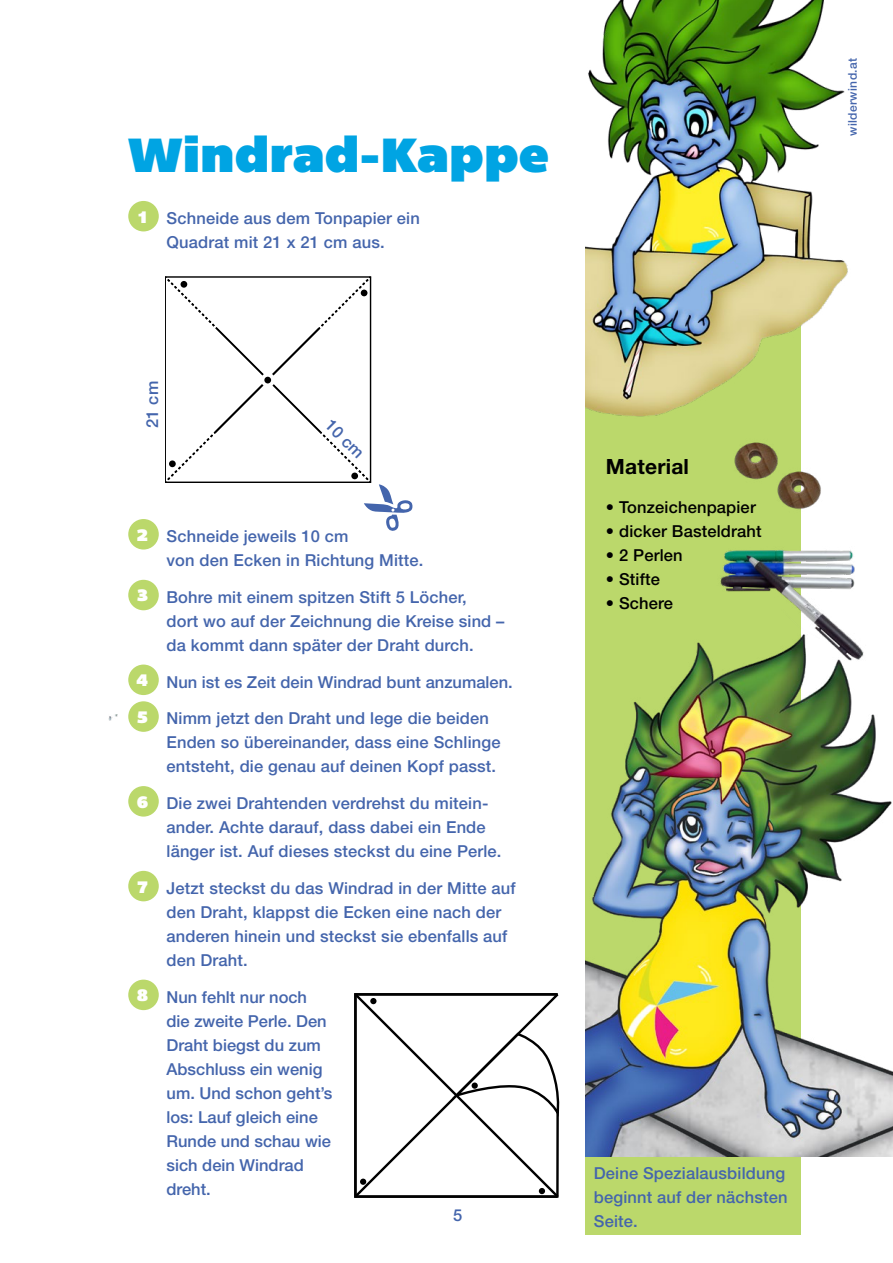
<style>
.page{position:relative;width:893px;height:1263px;background:#fff}
.page>*{position:absolute;margin:0;border:0;box-sizing:border-box;transform-origin:0 0}
.t1{font:49.35px "Bemio";color:#00a4e3}
.t2{font:700 21px "Helvetica Neue LT Pro";letter-spacing:.01em;color:#000}
.t3{font:500 16.5px/24px "Helvetica Neue LT Pro";letter-spacing:.01em;color:#4465ac}
.t4{font:500 16.5px "Helvetica Neue LT Pro";letter-spacing:.01em;color:#000}
.t5{font:500 12px "Helvetica Neue LT Pro";letter-spacing:.03em;color:#4465ac}
.s1{font-family:"Bemio";font-weight:400;font-size:17.1px;color:#fff}
</style>
<div class="page">
<div style="left:585px;top:281px;width:215px;height:954px;background:#bbd86b"></div>
<svg style="left:108px;top:714px;width:10px;height:6px"></svg>
<img style="left:585px;top:0;width:263px;height:428px">
<div style="left:128px;top:201px;width:31px;height:30px;background:#bbd86b;border-radius:50%"></div>
<div style="left:128px;top:519px;width:31px;height:30px;background:#bbd86b;border-radius:50%"></div>
<div style="left:128px;top:580px;width:31px;height:30px;background:#bbd86b;border-radius:50%"></div>
<div style="left:128px;top:664px;width:31px;height:31px;background:#bbd86b;border-radius:50%"></div>
<div style="left:128px;top:701px;width:31px;height:31px;background:#bbd86b;border-radius:50%"></div>
<div style="left:128px;top:786px;width:31px;height:31px;background:#bbd86b;border-radius:50%"></div>
<div style="left:128px;top:871px;width:31px;height:30px;background:#bbd86b;border-radius:50%"></div>
<div style="left:128px;top:980px;width:31px;height:30px;background:#bbd86b;border-radius:50%"></div>
<img style="left:720px;top:540px;width:135px;height:83px">
<img style="left:734px;top:442px;width:44px;height:38px">
<img style="left:776px;top:467px;width:45px;height:50px">
<img style="left:585px;top:623px;width:308px;height:534px">
<svg style="left:165px;top:276px;width:248px;height:255px"></svg>
<svg style="left:354px;top:993px;width:206px;height:205px"></svg>
<div style="left:360px;top:1178px;width:6px;height:7px;background:#000;border-radius:50%"></div>
<h1 class="t1" style="left:128px;top:116px;width:422px">Windrad-Kappe</h1>
<p class="t3" style="left:138px;top:206px;width:283px;text-align:center"><span class="s1">1</span> Schneide aus dem Tonpapier ein<br>Quadrat mit 21 x 21 cm aus.</p>
<p class="t3" style="left:140px;top:428px;width:49px;rotate:-90deg">21 cm</p>
<p class="t3" style="left:337px;top:414px;width:49px;rotate:45deg">10 cm</p>
<p class="t3" style="left:167px;top:524px;width:258px;text-indent:-30px"><span class="s1">2</span> Schneide jeweils 10 cm<br>von den Ecken in Richtung Mitte.</p>
<p class="t3" style="left:167px;top:585px;width:339px;text-indent:-29px"><span class="s1">3</span> Bohre mit einem spitzen Stift 5 Löcher,<br>dort wo auf der Zeichnung die Kreise sind – da kommt dann später der Draht durch.</p>
<p class="t3" style="left:137px;top:669px;width:378px"><span class="s1">4</span> Nun ist es Zeit dein Windrad bunt anzumalen.</p>
<p class="t3" style="left:167px;top:706px;width:336px;text-indent:-29px"><span class="s1">5</span> Nimm jetzt den Draht und lege die beiden<br>Enden so übereinander, dass eine Schlinge entsteht, die genau auf deinen Kopf passt.</p>
<p class="t3" style="left:167px;top:791px;width:336px;text-indent:-30px"><span class="s1">6</span> Die zwei Drahtenden verdrehst du mitein&shy;ander. Achte darauf, dass dabei ein Ende länger ist. Auf dieses steckst du eine Perle.</p>
<p class="t3" style="left:167px;top:876px;width:351px;text-indent:-29px"><span class="s1">7</span> Jetzt steckst du das Windrad in der Mitte auf den Draht, klappst die Ecken eine nach der anderen hinein und steckst sie ebenfalls auf den Draht.</p>
<p class="t3" style="left:167px;top:984px;width:167px;text-indent:-30px"><span class="s1">8</span> Nun fehlt nur noch die zweite Perle. Den<br>Draht biegst du zum<br>Abschluss ein wenig um. Und schon geht’s los: Lauf gleich eine<br>Runde und schau wie sich dein Windrad dreht.</p>
<p class="t3" style="left:453px;top:1203px;width:11px">5</p>
<p class="t2" style="left:606px;top:454px;width:85px">Material</p>
<p class="t4" style="left:606px;top:497px;width:151px">• Tonzeichenpapier</p>
<p class="t4" style="left:606px;top:522px;width:157px">• dicker Basteldraht</p>
<p class="t4" style="left:606px;top:546px;width:78px">• 2 Perlen</p>
<p class="t4" style="left:606px;top:570px;width:56px">• Stifte</p>
<p class="t4" style="left:606px;top:594px;width:69px">• Schere</p>
<p class="t3" style="left:594px;top:1161px;width:195px">Deine Spezialausbildung beginnt auf der nächsten<br>Seite.</p>
<p class="t5" style="left:845px;top:136px;width:80px;rotate:-90deg">wilderwind.at</p>
</div>
